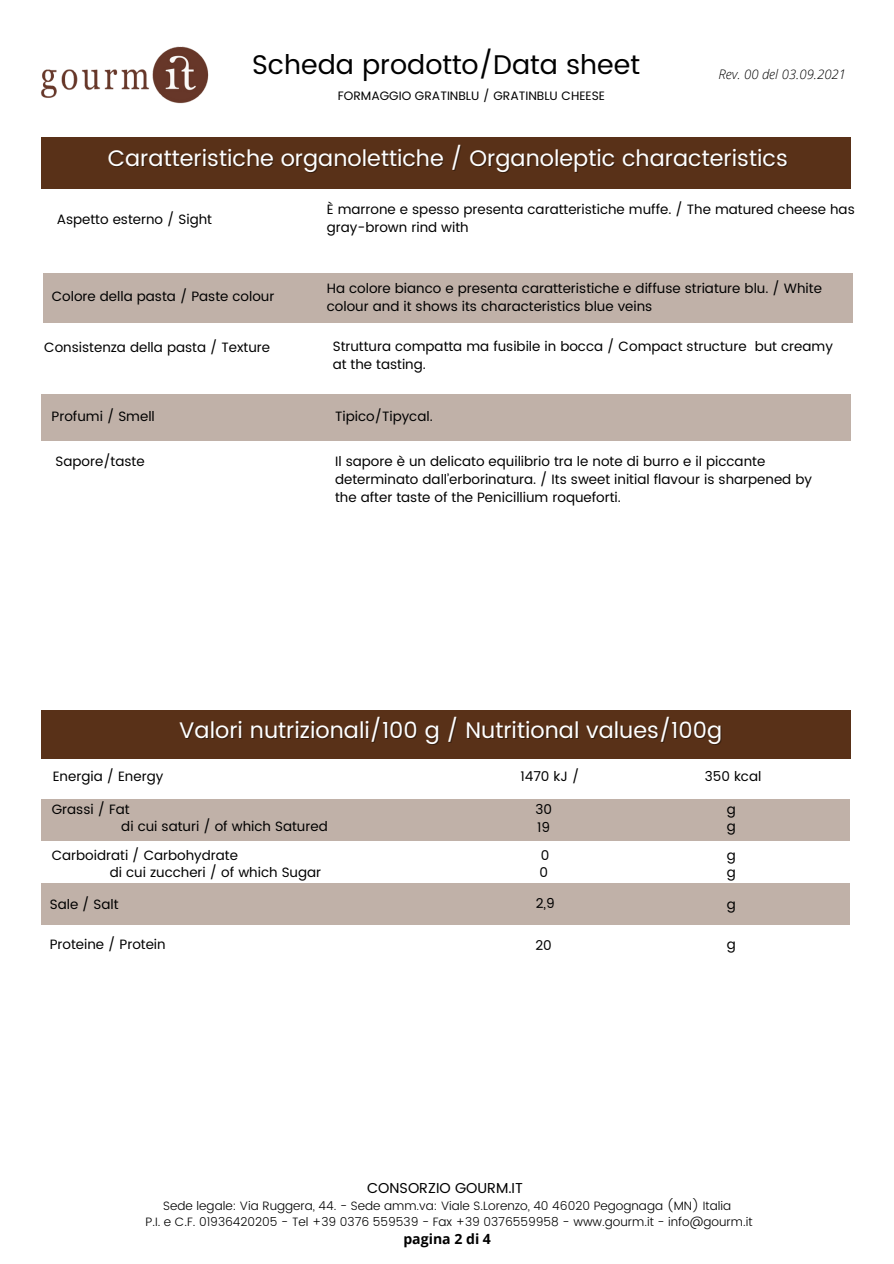
<style>
.page{position:relative;width:894px;height:1264px;background:#fff}
.page>*{position:absolute;margin:0;border:0;box-sizing:border-box;transform-origin:0 0}
.t1{font:27px "Poppins";color:#000}
.t2{font:22.5px "Poppins";color:#fff}
.t3{font:14.4px "Poppins";color:#000}
.t4{font:700 14.1px "Open Sans";color:#000}
.t5{font:13.5px/18px "Poppins";color:#000}
.t6{font:italic 300 13.2px "Open Sans";color:#000}
.t7{font:300 12.15px "Poppins";color:#000}
.t8{font:12.15px "Poppins";color:#000}
</style>
<div class="page">
<div style="left:41px;top:883px;width:808px;height:42px;background:#c0b1a8"></div>
<div style="left:41px;top:799px;width:808px;height:42px;background:#c0b1a8"></div>
<div style="left:41px;top:710px;width:809px;height:48px;background:#593118"></div>
<div style="left:41px;top:137px;width:809px;height:51px;background:#593118"></div>
<div style="left:43px;top:273px;width:808px;height:50px;background:#c0b1a8"></div>
<div style="left:41px;top:395px;width:809px;height:46px;background:#c0b1a8"></div>
<img style="left:41px;top:46px;width:168px;height:58px">
<p class="t1" style="left:252px;top:48px;width:389px">Scheda prodotto/Data sheet</p>
<p class="t8" style="left:338px;top:89px;width:268px">FORMAGGIO GRATINBLU / GRATINBLU CHEESE</p>
<p class="t6" style="left:718px;top:65px;width:129px">Rev. 00 del 03.09.2021</p>
<p class="t2" style="left:108px;top:145px;width:681px">Caratteristiche organolettiche / Organoleptic characteristics</p>
<p class="t5" style="left:57px;top:210px;width:157px">Aspetto esterno / Sight</p>
<p class="t5" style="left:327px;top:200px;width:529px">È marrone e spesso presenta caratteristiche muffe. / The matured cheese has gray-brown rind with</p>
<p class="t5" style="left:52px;top:288px;width:224px">Colore della pasta / Paste colour</p>
<p class="t5" style="left:44px;top:338px;width:227px">Consistenza della pasta / Texture</p>
<p class="t5" style="left:52px;top:408px;width:105px">Profumi / Smell</p>
<p class="t5" style="left:327px;top:279px;width:496px">Ha colore bianco e presenta caratteristiche e diffuse striature blu. / White</p>
<p class="t5" style="left:327px;top:297px;width:327px">colour and it shows its characteristics blue veins</p>
<p class="t5" style="left:332px;top:337px;width:501px">Struttura compatta ma fusibile in bocca / Compact structure but creamy</p>
<p class="t5" style="left:332px;top:355px;width:95px">at the tasting.</p>
<p class="t5" style="left:335px;top:408px;width:99px">Tipico/Tipycal.</p>
<p class="t5" style="left:55px;top:452px;width:91px">Sapore/taste</p>
<p class="t5" style="left:335px;top:452px;width:478px">Il sapore è un delicato equilibrio tra le note di burro e il piccante determinato dall’erborinatura. / Its sweet initial flavour is sharpened by the after taste of the Penicillium roqueforti.</p>
<p class="t2" style="left:179px;top:717px;width:544px">Valori nutrizionali/100 g / Nutritional values/100g</p>
<p class="t5" style="left:53px;top:767px;width:112px">Energia / Energy</p>
<p class="t5" style="left:520px;top:767px;width:60px">1470 kJ /</p>
<p class="t5" style="left:52px;top:800px;width:79px">Grassi / Fat</p>
<p class="t5" style="left:121px;top:817px;width:208px">di cui saturi / of which Satured</p>
<p class="t5" style="left:52px;top:845px;width:188px">Carboidrati / Carbohydrate</p>
<p class="t5" style="left:110px;top:863px;width:213px">di cui zuccheri / of which Sugar</p>
<p class="t5" style="left:535px;top:800px;width:18px">30</p>
<p class="t5" style="left:537px;top:818px;width:14px">19</p>
<p class="t5" style="left:540px;top:845px;width:10px">0</p>
<p class="t5" style="left:539px;top:863px;width:10px">0</p>
<p class="t5" style="left:535px;top:894px;width:20px">2,9</p>
<p class="t5" style="left:535px;top:936px;width:18px">20</p>
<p class="t5" style="left:50px;top:895px;width:70px">Sale / Salt</p>
<p class="t5" style="left:50px;top:935px;width:117px">Proteine / Protein</p>
<p class="t5" style="left:704px;top:767px;width:58px">350 kcal</p>
<p class="t5" style="left:726px;top:800px;width:11px">g</p>
<p class="t5" style="left:726px;top:817px;width:11px">g</p>
<p class="t5" style="left:726px;top:845px;width:11px">g</p>
<p class="t5" style="left:726px;top:863px;width:11px">g</p>
<p class="t5" style="left:726px;top:895px;width:11px">g</p>
<p class="t5" style="left:726px;top:935px;width:11px">g</p>
<p class="t3" style="left:367px;top:1180px;width:157px">CONSORZIO GOURM.IT</p>
<p class="t7" style="left:163px;top:1198px;width:569px">Sede legale: Via Ruggera, 44. - Sede amm.va: Viale S.Lorenzo, 40 46020 Pegognaga (MN) Italia</p>
<p class="t7" style="left:145px;top:1214px;width:608px">P.I. e C.F. 01936420205 - Tel +39 0376 559539 - Fax +39 0376559958 - www.gourm.it - info@gourm.it</p>
<p class="t4" style="left:403px;top:1228px;width:89px">pagina 2 di 4</p>
</div>
